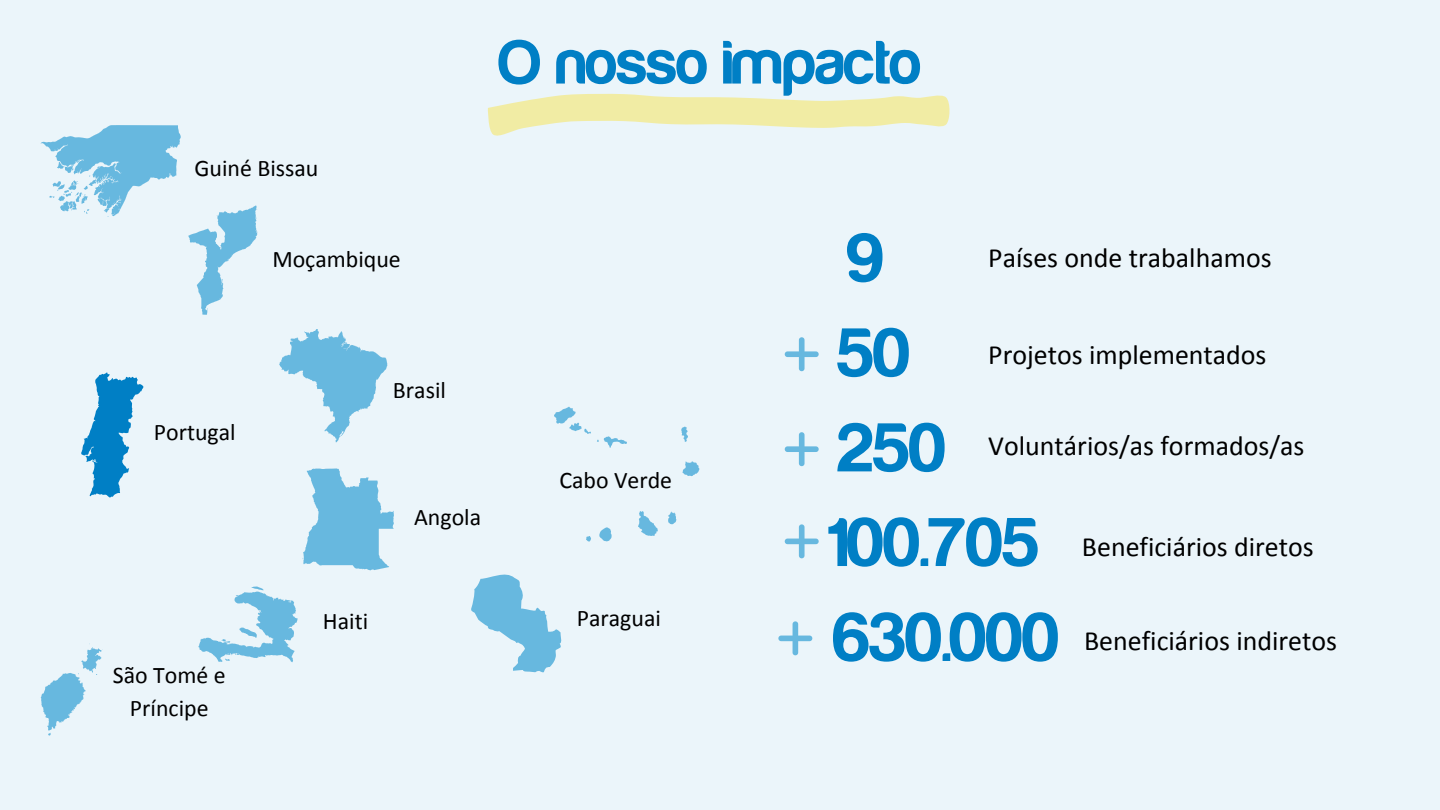
<style>
.page{position:relative;width:1440px;height:810px;background:#ebf5fa}
.page>*{position:absolute;margin:0;border:0;box-sizing:border-box;transform-origin:0 0}
.t1{font:71.3px "Harabara";color:#007fc5}
.t2{font:63.5px "Harabara";color:#007fc5}
.t3{font:27.9px "Calibri";color:#000}
.t4{font:23.9px "Calibri";color:#000}
</style>
<div class="page">
<svg style="left:81px;top:373px;width:62px;height:125px"></svg>
<svg style="left:41px;top:125px;width:140px;height:92px"></svg>
<svg style="left:189px;top:206px;width:68px;height:109px"></svg>
<svg style="left:279px;top:329px;width:108px;height:113px"></svg>
<svg style="left:303px;top:469px;width:91px;height:101px"></svg>
<svg style="left:198px;top:587px;width:99px;height:75px"></svg>
<svg style="left:41px;top:647px;width:62px;height:89px"></svg>
<svg style="left:785px;top:524px;width:34px;height:34px"></svg>
<svg style="left:785px;top:337px;width:34px;height:34px"></svg>
<svg style="left:785px;top:432px;width:34px;height:34px"></svg>
<svg style="left:778px;top:621px;width:34px;height:34px"></svg>
<svg style="left:488px;top:94px;width:461px;height:42px;fill:#f1eca4"></svg>
<svg style="left:471px;top:574px;width:91px;height:99px"></svg>
<svg style="left:554px;top:407px;width:145px;height:135px"></svg>
<h2 class="t2" style="left:499px;top:30px;width:424px">O nosso impacto</h2>
<p class="t4" style="left:195px;top:158px;width:125px">Guiné Bissau</p>
<p class="t4" style="left:272px;top:249px;width:130px">Moçambique</p>
<p class="t4" style="left:154px;top:422px;width:83px">Portugal</p>
<p class="t4" style="left:113px;top:665px;width:114px">São Tomé e</p>
<p class="t4" style="left:130px;top:698px;width:80px">Príncipe</p>
<p class="t4" style="left:393px;top:380px;width:54px">Brasil</p>
<h3 class="t4" style="left:323px;top:611px;width:47px">Haiti</h3>
<p class="t4" style="left:414px;top:508px;width:69px">Angola</p>
<h1 class="t4" style="left:559px;top:470px;width:114px">Cabo Verde</h1>
<p class="t4" style="left:577px;top:609px;width:86px">Paraguai</p>
<p class="t1" style="left:848px;top:221px;width:38px">9</p>
<p class="t1" style="left:838px;top:316px;width:74px">50</p>
<p class="t1" style="left:838px;top:411px;width:109px">250</p>
<p class="t3" style="left:988px;top:247px;width:285px">Países onde trabalhamos</p>
<h3 class="t3" style="left:988px;top:343px;width:280px">Projetos implementados</h3>
<h1 class="t3" style="left:988px;top:434px;width:318px">Voluntários/as formados/as</h1>
<p class="t1" style="left:828px;top:505px;width:212px">100.705</p>
<p class="t1" style="left:834px;top:600px;width:227px">630.000</p>
<p class="t3" style="left:1082px;top:535px;width:233px">Beneficiários diretos</p>
<h3 class="t3" style="left:1084px;top:629px;width:254px">Beneficiários indiretos</h3>
</div>
